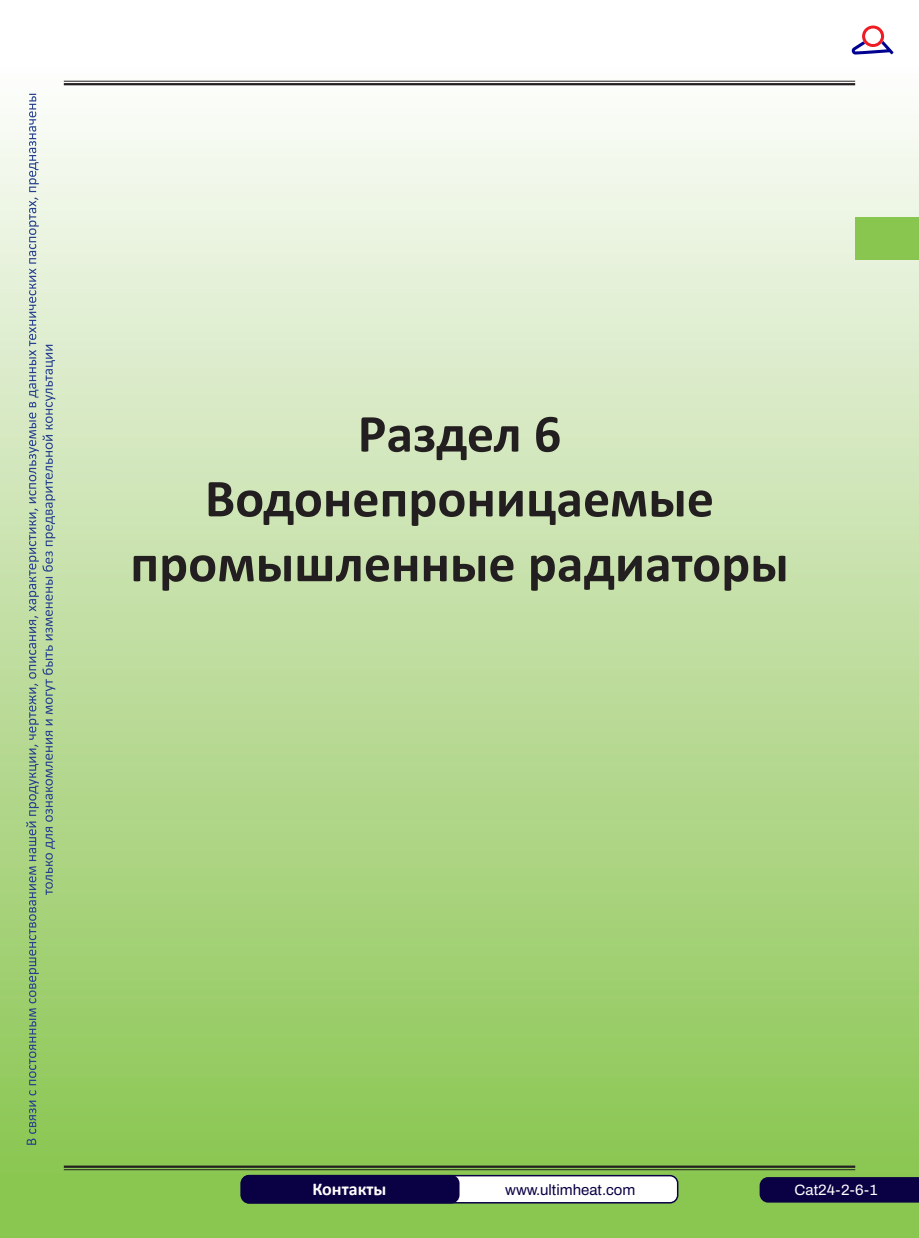
<style>
.page{position:relative;width:919px;height:1238px;background:#fff}
.page>*{position:absolute;margin:0;border:0;box-sizing:border-box;transform-origin:0 0}
.t1{font:700 54px/64.8px "Calibri";color:#231f20;text-align:center}
.t2{font:700 18px "Calibri";color:#fff}
.t3{font:600 15px "Archivo";color:#0a0044}
.t4{font:600 15px "Archivo";color:#fff}
</style>
<div class="page">
<div style="left:0;top:0;width:918px;height:1237px;background:linear-gradient(to bottom,#fff,#85c249)"></div>
<div style="left:855px;top:217px;width:63px;height:42px;background:#89c650"></div>
<hr style="left:64px;top:81px;width:791px;height:1px;background:#231f20">
<hr style="left:64px;top:83px;width:791px;height:2px;background:#231f20">
<svg style="left:850px;top:26px;width:43px;height:29px"></svg>
<svg style="left:0;top:41px;width:1px;height:14px"></svg>
<svg style="left:26px;top:94px;width:29px;height:1050px;background:#adc9a2"></svg>
<hr style="left:64px;top:1165px;width:791px;height:2px;background:#231f20">
<hr style="left:64px;top:1169px;width:791px;height:1px;background:#231f20">
<svg style="left:759px;top:1176px;width:159px;height:26px;background:#100a44"></svg>
<div style="left:241px;top:1175px;width:436px;height:27px;background:#fff;border-radius:8px"></div>
<div style="left:240px;top:1174px;width:438px;height:29px;border:2px solid #0a0044;border-radius:8px"></div>
<div style="left:240px;top:1174px;width:219px;height:29px;background:#0a0044;border-radius:9px"></div>
<p class="t1" style="left:357px;top:400px;width:205px">Раздел 6</p>
<p class="t1" style="left:130px;top:465px;width:660px">Водонепроницаемые промышленные радиаторы</p>
<p class="t2" style="left:312px;top:1176px;width:76px">Контакты</p>
<p class="t3" style="left:505px;top:1178px;width:132px">www.ultimheat.com</p>
<p class="t4" style="left:794px;top:1178px;width:84px">Cat24-2-6-1</p>
</div>
